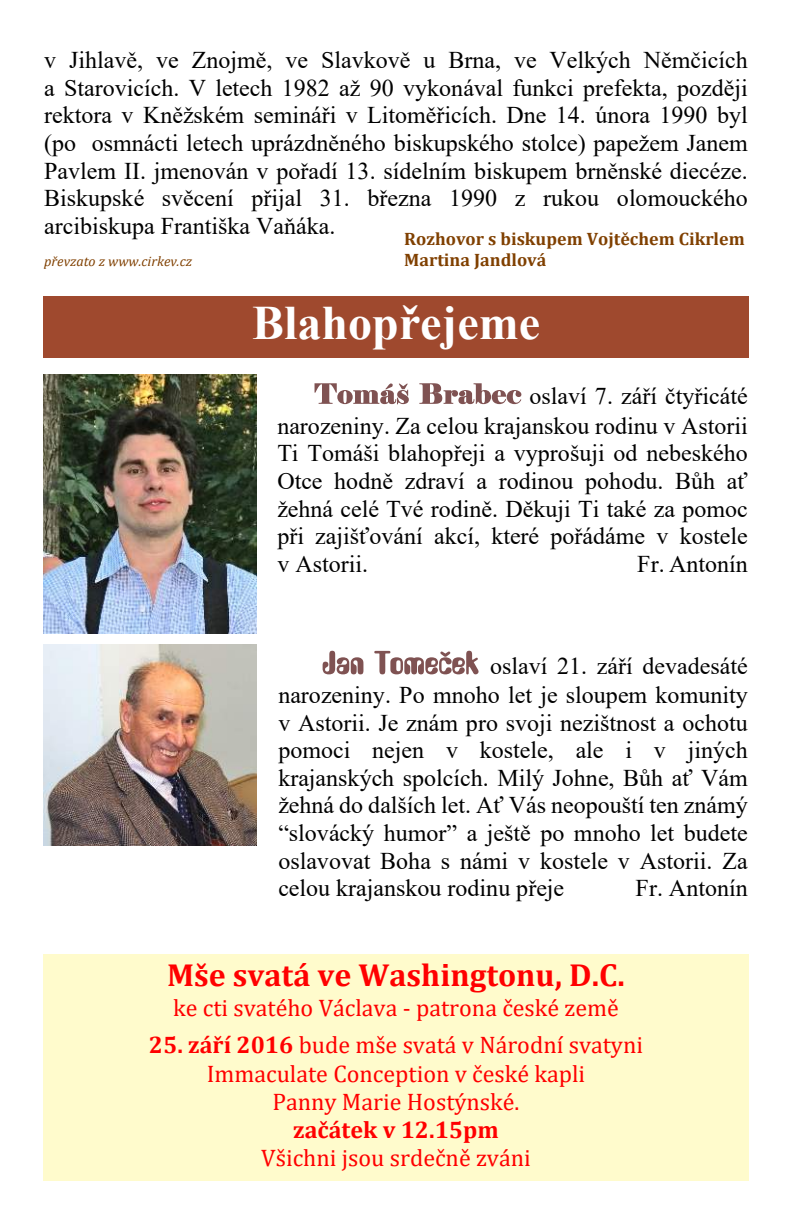
<style>
.page{position:relative;width:792px;height:1224px;background:#fff}
.page>*{position:absolute;margin:0;border:0;box-sizing:border-box;transform-origin:0 0}
.t1{font:700 48px "Times New Roman";color:#fff}
.t2{font:700 32px "Cambria";color:#f00}
.t3{font:24px/27.6px "Times New Roman";color:#000;text-align:justify}
.t4{font:24px/28px "Cambria";color:#f00;text-align:center}
.t5{font:700 24px "Cambria";color:#f00}
.t6{font:700 18px "Cambria";color:#804000}
.t7{font:italic 14px "Cambria";color:#804000}
.s1{font-weight:700}
</style>
<div class="page">
<div style="left:43px;top:296px;width:706px;height:61px;background:#9f492e"></div>
<img style="left:43px;top:374px;width:213px;height:259px">
<img style="left:43px;top:645px;width:213px;height:201px">
<svg style="left:315px;top:383px;width:94px;height:21px"></svg>
<svg style="left:419px;top:383px;width:102px;height:21px"></svg>
<svg style="left:323px;top:651px;width:40px;height:23px"></svg>
<svg style="left:374px;top:651px;width:105px;height:23px"></svg>
<div style="left:43px;top:954px;width:706px;height:227px;background:#fffbcc"></div>
<p class="t3" style="left:44px;top:49px;width:705px">v Jihlavě, ve Znojmě, ve Slavkově u Brna, ve Velkých Němčicích a Starovicích. V letech 1982 až 90 vykonával funkci prefekta, později rektora v Kněžském semináři v Litoměřicích. Dne 14. února 1990 byl (po osmnácti letech uprázdněného biskupského stolce) papežem Janem Pavlem II. jmenován v pořadí 13. sídelním biskupem brněnské diecéze.<br>Biskupské svěcení přijal 31. března 1990 z rukou olomouckého arcibiskupa Františka Vaňáka.</p>
<p class="t6" style="left:404px;top:231px;width:342px">Rozhovor s biskupem Vojtěchem Cikrlem</p>
<p class="t7" style="left:44px;top:255px;width:149px">převzato z www.cirkev.cz</p>
<p class="t6" style="left:404px;top:252px;width:144px">Martina Jandlová</p>
<h1 class="t1" style="left:252px;top:306px;width:289px">Blahopřejeme</h1>
<p class="t3" style="left:277px;top:383px;width:472px;line-height:30px;text-align:right">oslaví 7. září čtyřicáté<br>narozeniny. Za celou krajanskou rodinu v Astorii</p>
<p class="t3" style="left:277px;top:442px;width:472px">Ti Tomáši blahopřeji a vyprošuji od nebeského Otce hodně zdraví a rodinou pohodu. Bůh ať žehná celé Tvé rodině. Děkuji Ti také za pomoc při zajišťování akcí, které pořádáme v kostele v Astorii.</p>
<p class="t3" style="left:637px;top:552px;width:112px">Fr. Antonín</p>
<p class="t3" style="left:278px;top:655px;width:471px;text-indent:212px">oslaví 21. září devadesáté narozeniny. Po mnoho let je sloupem komunity v Astorii. Je znám pro svoji nezištnost a ochotu pomoci nejen v kostele, ale i v jiných krajanských spolcích. Milý Johne, Bůh ať Vám žehná do dalších let. Ať Vás neopouští ten známý “slovácký humor” a ještě po mnoho let budete oslavovat Boha s námi v kostele v Astorii. Za celou krajanskou rodinu přeje</p>
<p class="t3" style="left:636px;top:877px;width:114px">Fr. Antonín</p>
<h2 class="t2" style="left:167px;top:961px;width:459px">Mše svatá ve Washingtonu, D.C.</h2>
<p class="t4" style="left:173px;top:995px;width:447px">ke cti svatého Václava - patrona české země</p>
<p class="t4" style="left:149px;top:1033px;width:496px"><span class="s1">25. září 2016</span> bude mše svatá v Národní svatyni<br>Immaculate Conception v české kapli<br>Panny Marie Hostýnské.</p>
<p class="t5" style="left:293px;top:1119px;width:207px">začátek v 12.15pm</p>
<p class="t4" style="left:261px;top:1145px;width:271px">Všichni jsou srdečně zváni</p>
</div>
